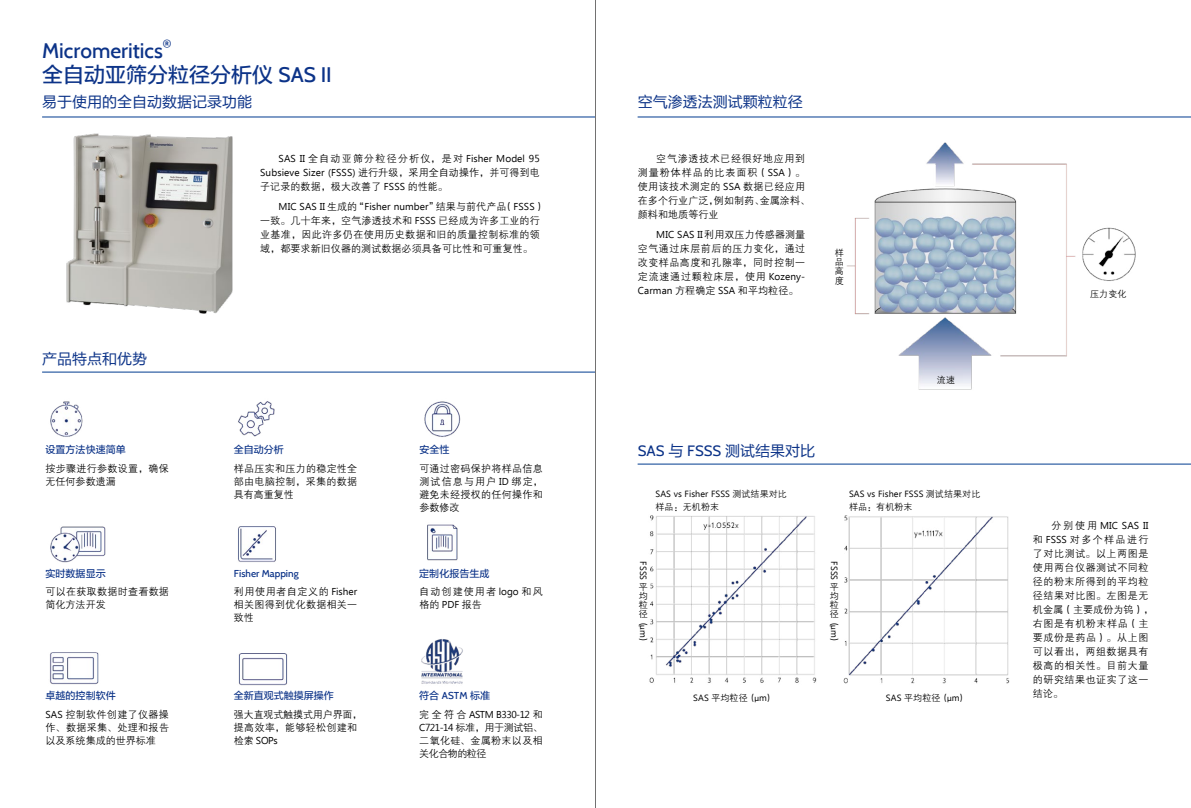
<style>
.page{position:relative;width:1191px;height:808px;background:#fff}
.page>*{position:absolute;margin:0;border:0;box-sizing:border-box;transform-origin:0 0}
.t1{font:21px "FZLTZHUNHK GBK1 0";color:#0c3388}
.t2{font:500 21px "Cabin";color:#0c3388}
.t3{font:15px "FZLTHK GBK1 0";color:#0c3388}
.t4{font:15px "Cabin";color:#0c3388}
.t5{font:500 12.2px "Cabin";color:#0c3388}
.t6{font:10px/13px "FZZDXK GBK1 0";letter-spacing:.035em;color:#000;text-align:justify}
.t7{font:10px/14px "FZZDXK GBK1 0";letter-spacing:.06em;color:#000}
.t8{font:10px/14px "Ebrima";letter-spacing:.01em;color:#000;text-align:right}
.t9{font:10px "FZLTZHUNHK GBK1 0";color:#0c3388}
.t10{font:10px/13px "FZZDXK GBK1 0";letter-spacing:-.015em;color:#000}
.t11{font:10px "FZZDXK GBK1 0";letter-spacing:.01em;color:#000}
.t12{font:10px/13px "FZZDXK GBK1 0";letter-spacing:.11em;color:#000}
.t13{font:10px "Ebrima";letter-spacing:-.05em;color:#000}
.t14{font:500 10px "Cabin";color:#0c3388}
.t15{font:9px/9.1px "FZZDXK GBK1 0";letter-spacing:.01em;color:#000;text-align:justify}
.t16{font:9px "Ebrima";letter-spacing:.01em;color:#000}
.s1{font-family:"Cabin";font-weight:500}
.s2{font-family:"FZZDXK GBK1 0"}
.s3{font-family:"Ebrima"}
.s4{font-family:"FZLTHK GBK1 0"}
</style>
<div class="page">
<img style="left:50px;top:401px;width:413px;height:285px">
<img style="left:649px;top:515px;width:361px;height:169px">
<img style="left:847px;top:142px;width:289px;height:248px">
<hr style="left:42px;top:117px;width:553px;height:1px;background:#003b90">
<hr style="left:637px;top:117px;width:554px;height:1px;background:#003b90">
<hr style="left:42px;top:372px;width:553px;height:1px;background:#003b90">
<hr style="left:637px;top:464px;width:554px;height:1px;background:#003b90">
<img style="left:66px;top:133px;width:167px;height:181px">
<hr style="left:595px;top:0;width:1px;height:808px;background:#727171">
<h1 class="t2" style="left:42px;top:38px;width:122px">Micromeritics</h1>
<p class="t5" style="left:163px;top:36px;width:10px">®</p>
<h1 class="t1" style="left:42px;top:64px;width:291px">全自动亚筛分粒径分析仪 <span class="s1">SAS II</span></h1>
<h2 class="t3" style="left:42px;top:94px;width:211px">易于使用的全自动数据记录功能</h2>
<h2 class="t3" style="left:638px;top:93px;width:166px">空气渗透法测试颗粒粒径</h2>
<h2 class="t3" style="left:42px;top:350px;width:106px">产品特点和优势</h2>
<p class="t8" style="left:260px;top:153px;width:281px">SAS II <span class="s2">全自动亚筛分粒径分析仪，是对</span> Fisher Model 95<br>Subsieve Sizer (FSSS) <span class="s2">进行升级，采用全自动操作，并可得到电</span></p>
<p class="t11" style="left:260px;top:181px;width:189px">子记录的数据，极大改善了 <span class="s3">FSSS</span> 的性能。</p>
<p class="t8" style="left:279px;top:200px;width:268px">MIC SAS II <span class="s2">生成的“</span>Fisher number<span class="s2">”结果与前代产品（</span>FSSS<span class="s2">）</span></p>
<p class="t6" style="left:260px;top:214px;width:281px;line-height:14px">一致。几十年来，空气渗透技术和 <span class="s3">FSSS</span> 已经成为许多工业的行业基准，因此许多仍在使用历史数据和旧的质量控制标准的领域，都要求新旧仪器的测试数据必须具备可比性和可重复性。</p>
<p class="t6" style="left:638px;top:152px;width:174px;line-height:14px;text-align:left;text-indent:18px">空气渗透技术已经很好地应用到测量粉体样品的比表面积（<span class="s3">SSA</span>）。使用该技术测定的 <span class="s3">SSA</span> 数据已经应用在多个行业广泛，例如制药、金属涂料、颜料和地质等行业</p>
<p class="t6" style="left:638px;top:228px;width:169px;line-height:14px;text-indent:18px"><span class="s3">MIC SAS II</span>利用双压力传感器测量空气通过床层前后的压力变化，通过改变样品高度和孔隙率，同时控制一定流速通过颗粒床层，使用 <span class="s3">Kozeny-Carman</span> 方程确定 <span class="s3">SSA</span> 和平均粒径。</p>
<p class="t15" style="left:835px;top:249px;width:10px">样品高度</p>
<p class="t15" style="left:937px;top:376px;width:20px">流速</p>
<p class="t9" style="left:46px;top:444px;width:82px">设置方法快速简单</p>
<h2 class="t4" style="left:638px;top:439px;width:179px">SAS <span class="s4">与</span> FSSS <span class="s4">测试结果对比</span></h2>
<p class="t6" style="left:46px;top:462px;width:125px">按步骤进行参数设置，确保无任何参数遗漏</p>
<p class="t9" style="left:234px;top:444px;width:51px">全自动分析</p>
<p class="t6" style="left:234px;top:462px;width:125px">样品压实和压力的稳定性全部由电脑控制，采集的数据具有高重复性</p>
<p class="t9" style="left:419px;top:444px;width:31px">安全性</p>
<p class="t6" style="left:419px;top:462px;width:125px">可通过密码保护将样品信息测试信息与用户 <span class="s3">ID</span> 绑定，避免未经授权的任何操作和参数修改</p>
<p class="t16" style="left:655px;top:487px;width:133px">SAS vs Fisher FSSS <span class="s2">测试结果对比</span></p>
<p class="t15" style="left:655px;top:503px;width:65px">样品：无机粉末</p>
<p class="t16" style="left:849px;top:487px;width:133px">SAS vs Fisher FSSS <span class="s2">测试结果对比</span></p>
<p class="t15" style="left:849px;top:503px;width:65px">样品：有机粉末</p>
<p class="t9" style="left:46px;top:568px;width:62px">实时数据显示</p>
<p class="t6" style="left:46px;top:586px;width:125px">可以在获取数据时查看数据简化方法开发</p>
<p class="t14" style="left:234px;top:567px;width:66px">Fisher Mapping</p>
<p class="t6" style="left:234px;top:586px;width:125px">利用使用者自定义的 <span class="s3">Fisher</span>相关图得到优化数据相关一致性</p>
<p class="t9" style="left:419px;top:568px;width:71px">定制化报告生成</p>
<p class="t12" style="left:419px;top:586px;width:125px">自动创建使用者 <span class="s3">logo</span> 和风格的 <span class="s3">PDF</span> 报告</p>
<p class="t16" style="left:650px;top:561px;width:20px;rotate:90deg">FSSS</p>
<p class="t15" style="left:639px;top:583px;width:10px">平均粒径︵</p>
<p class="t15" style="left:648px;top:623px;width:16px;rotate:90deg">μ<span class="s3">m</span></p>
<p class="t15" style="left:639px;top:636px;width:10px">︶</p>
<p class="t16" style="left:840px;top:561px;width:20px;rotate:90deg">FSSS</p>
<p class="t15" style="left:829px;top:583px;width:10px">平均粒径︵</p>
<p class="t15" style="left:838px;top:623px;width:16px;rotate:90deg">μ<span class="s3">m</span></p>
<p class="t15" style="left:829px;top:636px;width:10px">︶</p>
<p class="t9" style="left:46px;top:690px;width:72px">卓越的控制软件</p>
<p class="t6" style="left:46px;top:708px;width:125px"><span class="s3">SAS</span> 控制软件创建了仪器操作、数据采集、处理和报告以及系统集成的世界标准</p>
<p class="t9" style="left:234px;top:690px;width:101px">全新直观式触摸屏操作</p>
<p class="t10" style="left:234px;top:708px;width:130px">强大直观式触摸式用户界面，提高效率，能够轻松创建和</p>
<p class="t8" style="left:234px;top:734px;width:45px"><span class="s2">检索</span> SOPs</p>
<p class="t9" style="left:419px;top:690px;width:72px">符合 <span class="s1">ASTM</span> 标准</p>
<p class="t13" style="left:419px;top:707px;width:125px"><span class="s2">完全符合</span> ASTM B330-12 <span class="s2">和</span></p>
<p class="t6" style="left:419px;top:721px;width:125px"><span class="s3">C721-14</span> 标准，用于测试铝、二氧化硅、金属粉末以及相关化合物的粒径</p>
<p class="t15" style="left:693px;top:694px;width:82px"><span class="s3">SAS</span> 平均粒径（μ<span class="s3">m</span>）</p>
<p class="t15" style="left:886px;top:694px;width:82px"><span class="s3">SAS</span> 平均粒径（μ<span class="s3">m</span>）</p>
<p class="t15" style="left:1090px;top:290px;width:38px">压力变化</p>
<p class="t8" style="left:1051px;top:519px;width:99px"><span class="s2">分别使用</span> MIC SAS II</p>
<p class="t7" style="left:1033px;top:532px;width:122px">和 <span class="s3">FSSS</span> 对多个样品进行了对比测试。以上两图是使用两台仪器测试不同粒径的粉末所得到的平均粒径结果对比图。左图是无机金属（主要成份为钨），右图是有机粉末样品（主要成份是药品）。从上图可以看出，两组数据具有极高的相关性。目前大量的研究结果也证实了这一结论。</p>
</div>
